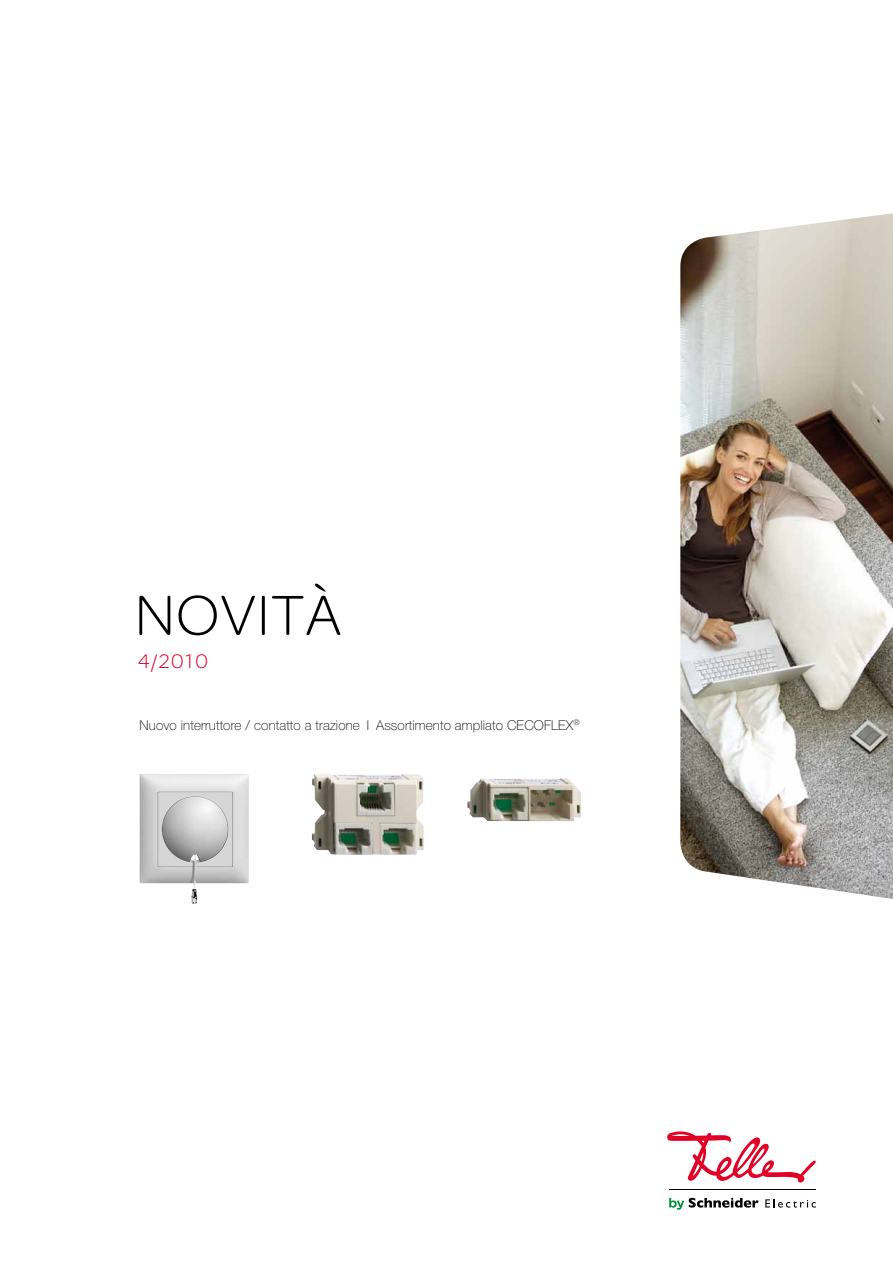
<style>
.page{position:relative;width:893px;height:1263px;background:#fff}
.page>*{position:absolute;margin:0;border:0;box-sizing:border-box;transform-origin:0 0}
.t1{font:300 60px "SE Optimist";letter-spacing:.01em;color:#000}
.t2{font:300 21px "SE Optimist";color:#e20026}
.t3{font:100 13.5px "Helvetica Neue LT Pro";letter-spacing:.01em;color:#000}
</style>
<div class="page">
<svg style="left:669px;top:1198px;width:90px;height:12px"></svg>
<svg style="left:765px;top:1199px;width:51px;height:8px"></svg>
<svg style="left:667px;top:1131px;width:149px;height:52px"></svg>
<hr style="left:670px;top:1189px;width:146px;height:1px;background:#000">
<img style="left:680px;top:213px;width:213px;height:686px">
<img style="left:140px;top:774px;width:109px;height:130px">
<img style="left:312px;top:774px;width:112px;height:81px">
<img style="left:467px;top:778px;width:114px;height:43px">
<h1 class="t1" style="left:135px;top:582px;width:208px">NOVITÀ</h1>
<h2 class="t2" style="left:137px;top:649px;width:72px">4/2010</h2>
<p class="t3" style="left:140px;top:717px;width:442px">Nuovo interruttore / contatto a trazione I Assortimento ampliato CECOFLEX<sup>®</sup></p>
</div>
